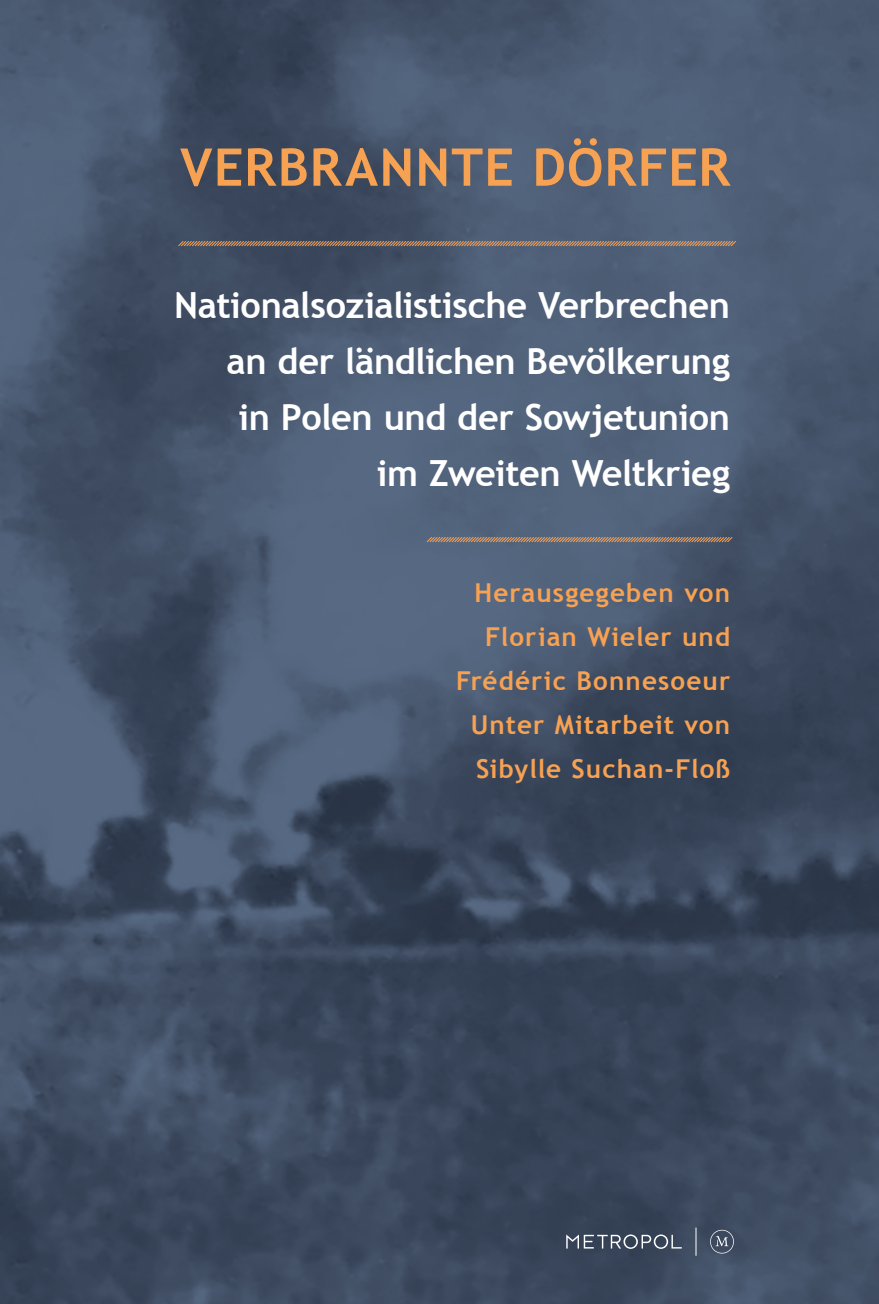
<style>
.page{position:relative;width:879px;height:1304px;background:#fff}
.page>*{position:absolute;margin:0;border:0;box-sizing:border-box;transform-origin:0 0}
.t1{font:700 52px "Trebuchet MS";letter-spacing:.025em;color:#f7a152}
.t2{font:700 36px/56px "Trebuchet MS";letter-spacing:-.01em;color:#fff;text-align:right}
.t3{font:700 26px/44px "Trebuchet MS";letter-spacing:.04em;color:#f7a152;text-align:right}
</style>
<div class="page">
<img style="left:0;top:0;width:879px;height:1304px">
<svg style="left:177px;top:240px;width:560px;height:7px;background:#846f62"></svg>
<svg style="left:425px;top:536px;width:308px;height:7px;background:#89766a"></svg>
<svg style="left:710px;top:1230px;width:24px;height:23px"></svg>
<svg style="left:566px;top:1234px;width:116px;height:15px;background:#646d7d"></svg>
<svg style="left:695px;top:1227px;width:1px;height:29px"></svg>
<h1 class="t1" style="left:180px;top:135px;width:551px">VERBRANNTE DÖRFER</h1>
<p class="t2" style="left:174px;top:278px;width:557px">Nationalsozialistische Verbrechen an der ländlichen Bevölkerung<br>in Polen und der Sowjetunion<br>im Zweiten Weltkrieg</p>
<p class="t3" style="left:456px;top:571px;width:275px">Herausgegeben von<br>Florian Wieler und<br>Frédéric Bonnesoeur<br>Unter Mitarbeit von<br>Sibylle Suchan-Floß</p>
</div>
